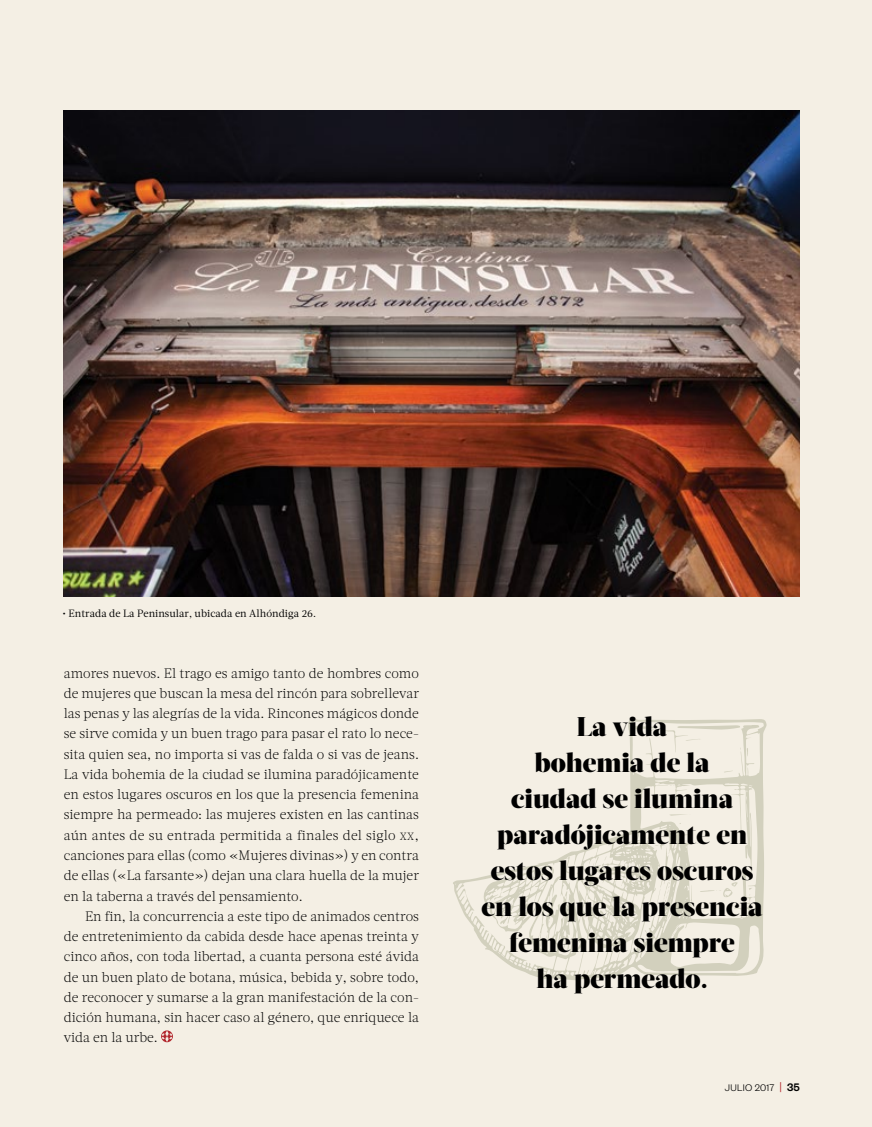
<style>
.page{position:relative;width:872px;height:1127px;background:#f4efe4}
.page>*{position:absolute;margin:0;border:0;box-sizing:border-box;transform-origin:0 0}
.t1{font:900 27px/36px "Acta Display";color:#000;text-align:center}
.t2{font:300 13.65px/20.2px "Acta";color:#000;text-align:justify}
.t3{font:10.5px "Acta";letter-spacing:.005em;color:#000}
.t4{font:300 10.5px "Founders Grotesk";letter-spacing:.025em;color:#000}
.s1{font-size:10.5px}
.s2{font-size:13.5px;color:#b2262c}
.s3{font-weight:500;font-size:12px}
</style>
<div class="page">
<svg style="left:161px;top:1030px;width:12px;height:12px"></svg>
<img style="left:64px;top:111px;width:735px;height:486px">
<svg style="left:453px;top:719px;width:313px;height:266px"></svg>
<svg style="left:692px;top:865px;width:9px;height:5px"></svg>
<svg style="left:702px;top:910px;width:8px;height:2px"></svg>
<svg style="left:749px;top:888px;width:3px;height:7px"></svg>
<svg style="left:727px;top:904px;width:10px;height:12px"></svg>
<svg style="left:690px;top:885px;width:2px;height:18px"></svg>
<svg style="left:653px;top:806px;width:37px;height:10px"></svg>
<svg style="left:700px;top:882px;width:38px;height:15px"></svg>
<svg style="left:724px;top:770px;width:9px;height:2px"></svg>
<svg style="left:650px;top:729px;width:6px;height:3px"></svg>
<svg style="left:672px;top:925px;width:12px;height:15px"></svg>
<svg style="left:652px;top:832px;width:19px;height:77px"></svg>
<svg style="left:663px;top:725px;width:85px;height:31px"></svg>
<svg style="left:540px;top:934px;width:13px;height:13px"></svg>
<svg style="left:561px;top:905px;width:2px;height:6px"></svg>
<svg style="left:587px;top:862px;width:7px;height:7px"></svg>
<svg style="left:570px;top:868px;width:8px;height:14px"></svg>
<svg style="left:494px;top:891px;width:9px;height:9px"></svg>
<p class="t3" style="left:62px;top:607px;width:255px">• Entrada de La Peninsular, ubicada en Alhóndiga 26.</p>
<p class="t2" style="left:64px;top:663px;width:357px">amores nuevos. El trago es amigo tanto de hombres como de mujeres que buscan la mesa del rincón para sobrellevar las penas y las alegrías de la vida. Rincones mágicos donde se sirve comida y un buen trago para pasar el rato lo nece&shy;sita quien sea, no importa si vas de falda o si vas de jeans.<br>La vida bohemia de la ciudad se ilumina paradójicamente en estos lugares oscuros en los que la presencia femenina siempre ha permeado: las mujeres existen en las cantinas aún antes de su entrada permitida a finales del siglo <span class="s1">xx</span>, canciones para ellas (como «Mujeres divinas») y en contra de ellas («La farsante») dejan una clara huella de la mujer en la taberna a través del pensamiento.</p>
<p class="t2" style="left:64px;top:906px;width:357px;text-indent:21px">En fin, la concurrencia a este tipo de animados centros de entretenimiento da cabida desde hace apenas treinta y cinco años, con toda libertad, a cuanta persona esté ávida de un buen plato de botana, música, bebida y, sobre todo, de reconocer y sumarse a la gran manifestación de la con&shy;dición humana, sin hacer caso al género, que enriquece la vida en la urbe.</p>
<h1 class="t1" style="left:481px;top:709px;width:283px">La vida<br>bohemia de la<br>ciudad se ilumina paradójicamente en estos lugares oscuros en los que la presencia femenina siempre<br>ha permeado.</h1>
<p class="t4" style="left:725px;top:1081px;width:76px">JULIO 2017 <span class="s2">|</span> <span class="s3">35</span></p>
</div>
